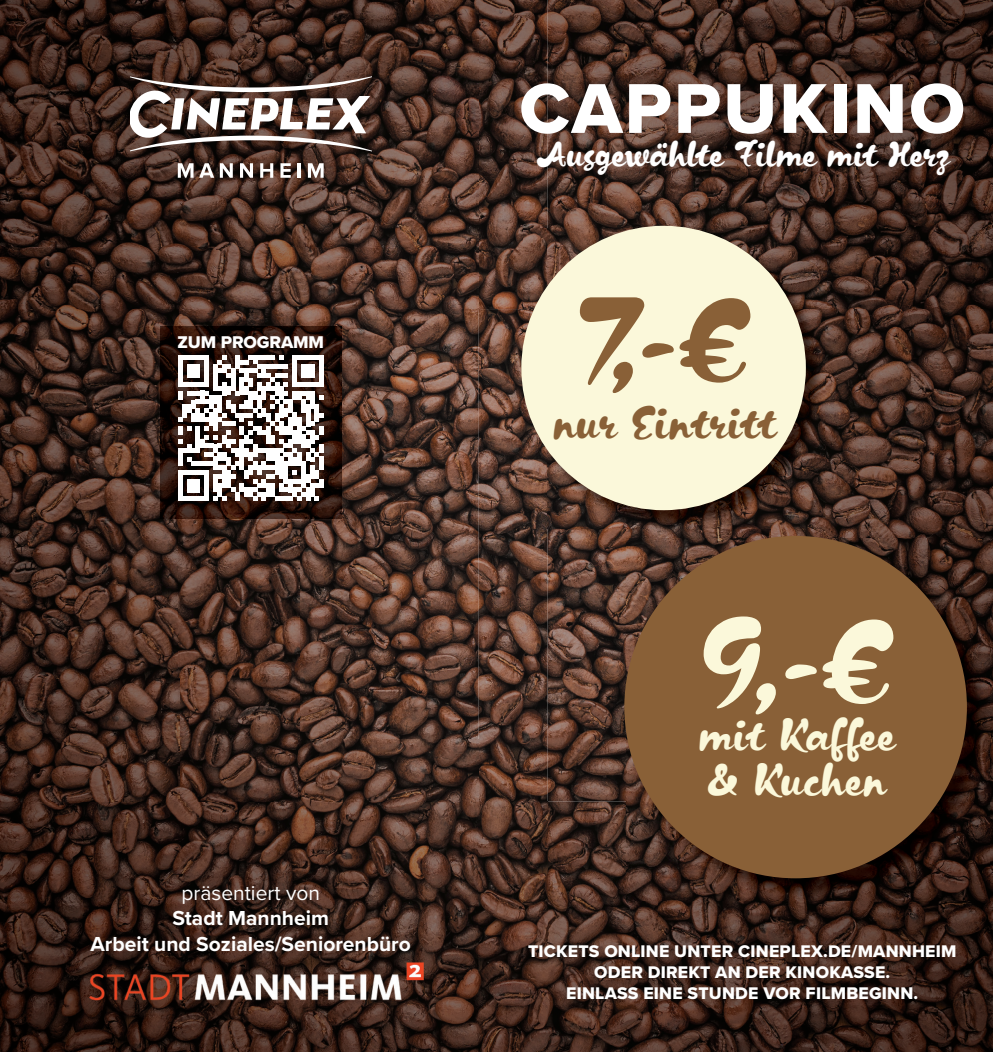
<style>
.page{position:relative;width:993px;height:1052px;background:#fff}
.page>*{position:absolute;margin:0;border:0;box-sizing:border-box;transform-origin:0 0}
.t1{font:112.88px "Kapelka New";color:#896037}
.t2{font:112.88px "Kapelka New";color:#fbf8da}
.t3{font:73.15px "Proxima Nova Extrabld";letter-spacing:.03em;color:#fff}
.t4{font:43.75px/44.3px "Kapelka New";letter-spacing:.02em;color:#fbf8da}
.t5{font:43.75px "Kapelka New";letter-spacing:.02em;color:#896037}
.t6{font:34.48px "Kapelka New";color:#fff}
.t7{font:700 21px/25.2px "Proxima Nova";color:#fff;text-align:center}
.t8{font:21px "Proxima Nova";color:#fff}
.t9{font:17.68px "Proxima Nova Extrabld";letter-spacing:-.01em;color:#fff}
.t10{font:17.5px/21px "Proxima Nova Extrabld";letter-spacing:.01em;color:#fff;text-align:center}
</style>
<div class="page">
<img style="left:0;top:801px;width:658px;height:251px">
<img style="left:937px;top:801px;width:55px;height:251px">
<img style="left:658px;top:900px;width:279px;height:152px">
<img style="left:478px;top:0;width:69px;height:801px">
<img style="left:547px;top:0;width:278px;height:247px">
<img style="left:825px;top:0;width:167px;height:309px">
<img style="left:824px;top:247px;width:2px;height:62px">
<img style="left:770px;top:309px;width:222px;height:246px">
<img style="left:547px;top:529px;width:111px;height:272px">
<img style="left:658px;top:529px;width:112px;height:9px">
<img style="left:988px;top:555px;width:4px;height:246px">
<img style="left:0;top:0;width:478px;height:309px">
<img style="left:0;top:309px;width:179px;height:492px">
<img style="left:179px;top:309px;width:299px;height:61px">
<img style="left:299px;top:370px;width:179px;height:431px">
<img style="left:179px;top:518px;width:120px;height:283px">
<img style="left:626px;top:538px;width:362px;height:362px">
<div style="left:624px;top:536px;width:342px;height:342px;background:#896037;border-radius:50%"></div>
<img style="left:523px;top:228px;width:301px;height:301px">
<div style="left:521px;top:226px;width:284px;height:284px;background:#fbf8da;border-radius:50%"></div>
<img style="left:160px;top:326px;width:181px;height:192px">
<svg style="left:178px;top:355px;width:145px;height:146px"></svg>
<img style="left:76px;top:943px;width:349px;height:86px">
<svg style="left:130px;top:75px;width:241px;height:78px"></svg>
<svg style="left:178px;top:163px;width:15px;height:15px"></svg>
<svg style="left:199px;top:163px;width:15px;height:15px"></svg>
<svg style="left:220px;top:163px;width:13px;height:15px"></svg>
<svg style="left:240px;top:163px;width:13px;height:15px"></svg>
<svg style="left:260px;top:163px;width:13px;height:15px"></svg>
<svg style="left:280px;top:163px;width:11px;height:15px"></svg>
<hr style="left:297px;top:163px;width:3px;height:15px;background:#fff">
<svg style="left:308px;top:163px;width:15px;height:15px"></svg>
<p class="t9" style="left:177px;top:329px;width:148px">ZUM PROGRAMM</p>
<p class="t8" style="left:181px;top:877px;width:140px">präsentiert von</p>
<p class="t7" style="left:90px;top:905px;width:322px">Stadt Mannheim<br>Arbeit und Soziales/Seniorenbüro</p>
<h2 class="t3" style="left:519px;top:54px;width:447px">CAPPUKINO</h2>
<h3 class="t6" style="left:535px;top:131px;width:414px">Ausgewählte Filme mit Herz</h3>
<h1 class="t1" style="left:577px;top:263px;width:173px">7, -€</h1>
<h3 class="t5" style="left:552px;top:393px;width:224px">nur Eintritt</h3>
<h1 class="t2" style="left:698px;top:584px;width:195px">9,-€</h1>
<h3 class="t4" style="left:697px;top:713px;width:198px">mit Kaffee &amp; Kuchen</h3>
<p class="t10" style="left:528px;top:940px;width:430px">TICKETS ONLINE UNTER CINEPLEX.DE/MANNHEIM<br>ODER DIREKT AN DER KINOKASSE.<br>EINLASS EINE STUNDE VOR FILMBEGINN.</p>
</div>
